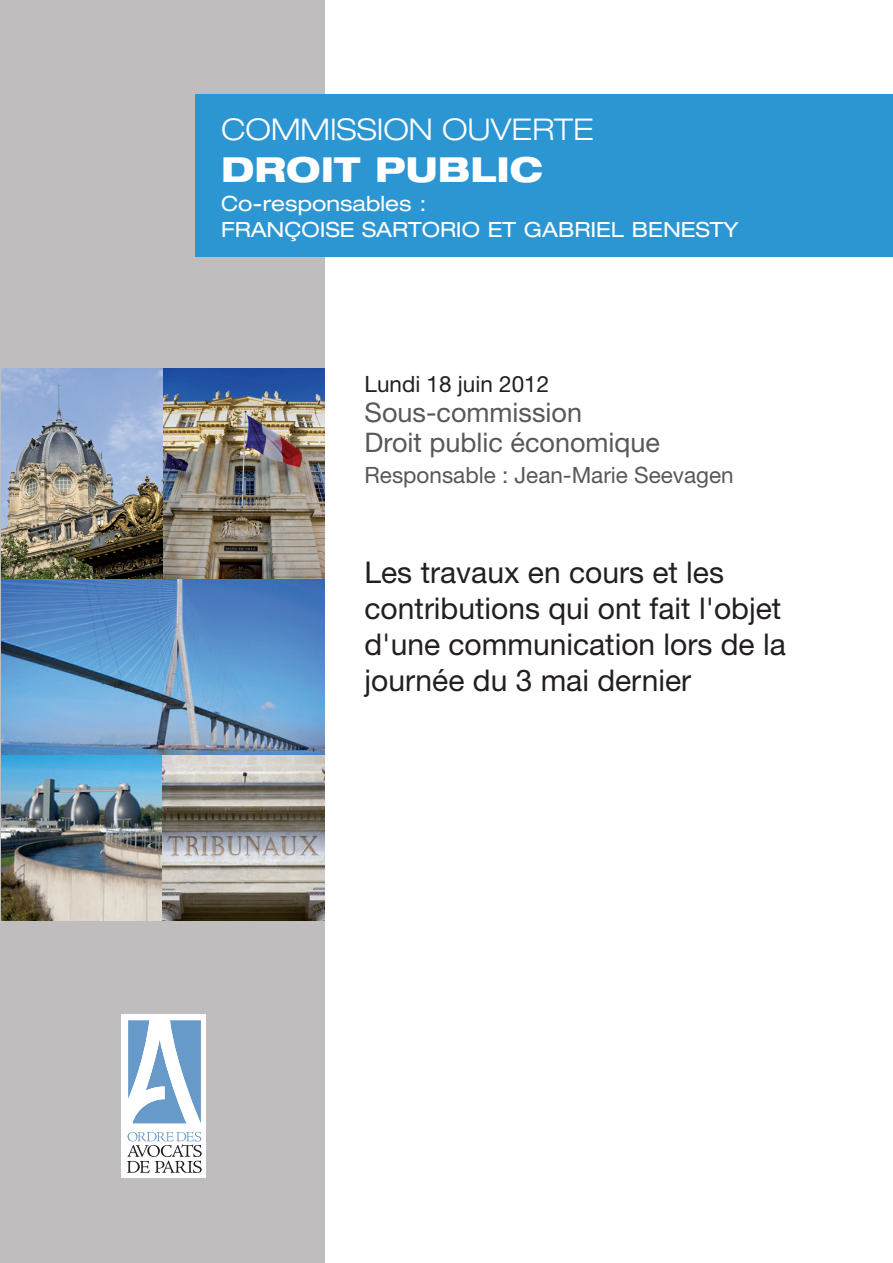
<style>
.page{position:relative;width:893px;height:1263px;background:#fff}
.page>*{position:absolute;margin:0;border:0;box-sizing:border-box;transform-origin:0 0}
.t1{font:800 expanded 34.5px "Helvetica Neue LT";color:#fff}
.t2{font:30px/36px "Helvetica Neue LT";color:#231f20}
.t3{font:300 expanded 30px "Helvetica Neue LT";color:#fff}
.t4{font:27px/30px "Helvetica Neue LT";color:#57585a}
.t5{font:22.5px "Helvetica Neue LT";color:#57585a}
.t6{font:22.5px "Helvetica Neue LT";color:#231f20}
.t7{font:expanded 21px/25.2px "Helvetica Neue LT";color:#fff}
</style>
<div class="page">
<div style="left:0;top:0;width:324px;height:1263px;background:#c0bdbe"></div>
<div style="left:196px;top:94px;width:697px;height:162px;background:#2c96d3"></div>
<div style="left:122px;top:1014px;width:84px;height:164px;background:#fff"></div>
<svg style="left:127px;top:1132px;width:75px;height:41px"></svg>
<svg style="left:128px;top:1020px;width:73px;height:103px"></svg>
<img style="left:1px;top:369px;width:323px;height:551px">
<p class="t3" style="left:221px;top:112px;width:374px">COMMISSION OUVERTE</p>
<p class="t1" style="left:221px;top:147px;width:324px">DROIT PUBLIC</p>
<p class="t7" style="left:221px;top:191px;width:207px">Co-responsables :<br>Françoise SAR</p>
<p class="t7" style="left:408px;top:216px;width:29px">TORIO</p>
<p class="t7" style="left:488px;top:216px;width:161px">et Gabriel BENES</p>
<p class="t7" style="left:710px;top:216px;width:30px">TY</p>
<p class="t6" style="left:364px;top:371px;width:186px">Lundi 18 juin 2012</p>
<p class="t4" style="left:364px;top:397px;width:297px">Sous-commission<br>Droit public économique</p>
<p class="t5" style="left:364px;top:461px;width:371px">Responsable : Jean-Marie Seevagen</p>
<p class="t2" style="left:364px;top:553px;width:423px">Les travaux en cours et les contributions qui ont fait l'objet d'une communication lors de la journée du 3 mai dernier</p>
</div>
